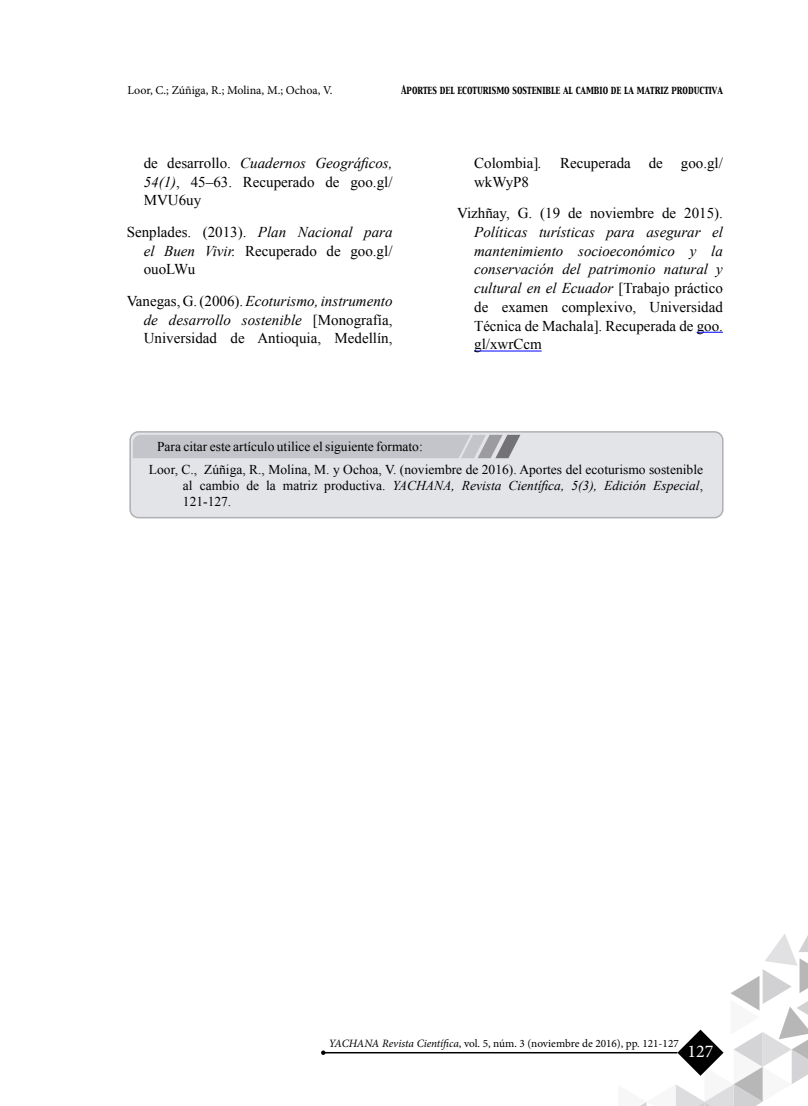
<style>
.page{position:relative;width:808px;height:1106px;background:#fff}
.page>*{position:absolute;margin:0;border:0;box-sizing:border-box;transform-origin:0 0}
.t1{font:18px "Minion Pro";color:#fff}
.t2{font:15px/18.8px "Times New Roman";color:#000;text-align:justify}
.t3{font:italic 15px/18.8px "Times New Roman";color:#000;text-align:justify}
.t4{font:13.5px/22.6px "Times New Roman";color:#000}
.t5{font:italic 13.5px/16.2px "Times New Roman";color:#000}
.t6{font:12px "Minion Pro";color:#000}
.t7{font:11.25px "Minion Pro";color:#000}
.t8{font:10.8px "Capitals";color:#000;scale:.77 1}
.s1{font-style:italic}
.s2{font-style:normal}
</style>
<div class="page">
<svg style="left:618px;top:934px;width:190px;height:172px"></svg>
<svg style="left:321px;top:1050px;width:4px;height:4px"></svg>
<hr style="left:325px;top:1052px;width:352px;height:1px;background:#000">
<svg style="left:697px;top:332px;width:26px;height:1px"></svg>
<hr style="left:474px;top:350px;width:68px;height:1px;background:#00f">
<div style="left:130px;top:432px;width:593px;height:85px;background:#e3e4e8;border-radius:8px"></div>
<div style="left:129px;top:431px;width:594px;height:87px;border:2px solid #b0afb5;border-radius:8px"></div>
<svg style="left:133px;top:435px;width:387px;height:23px;background:#c0c2c7"></svg>
<p class="t6" style="left:128px;top:82px;width:207px">Loor, C.; Zúñiga, R.; Molina, M.; Ochoa, V.</p>
<p class="t8" style="left:401px;top:82px;width:419px">Aportes del ecoturismo sostenible al cambio de la matriz productiva</p>
<p class="t2" style="left:144px;top:153px;width:250px">de desarrollo. <span class="s1">Cuadernos Geográficos, 54(1)</span>, 45–63. Recuperado de goo.gl/ MVU6uy</p>
<p class="t2" style="left:144px;top:222px;width:250px;text-indent:-17px">Senplades. (2013). <span class="s1">Plan Nacional para el Buen Vivir.</span> Recuperado de goo.gl/ ouoLWu</p>
<p class="t2" style="left:144px;top:291px;width:250px;text-indent:-17px">Vanegas, G. (2006). <span class="s1">Ecoturismo, instrumento de desarrollo sostenible</span> [Monografía, Universidad de Antioquia, Medellín,</p>
<p class="t2" style="left:474px;top:153px;width:250px">Colombia]<span class="s1">.</span> Recuperada de goo.gl/ wkWyP8</p>
<p class="t2" style="left:457px;top:203px;width:267px">Vizhñay, G. (19 de noviembre de 2015).</p>
<p class="t3" style="left:474px;top:222px;width:250px">Políticas turísticas para asegurar el mantenimiento socioeconómico y la conservación del patrimonio natural y cultural en el Ecuador <span class="s2">[Trabajo práctico de examen complexivo, Universidad Técnica de Machala]. Recuperada de goo. gl/xwrCcm</span></p>
<p class="t4" style="left:149px;top:435px;width:556px;text-indent:8px">Para citar este artículo utilice el siguiente formato:<br>Loor, C., Zúñiga, R., Molina, M. y Ochoa, V. (noviembre de 2016). Aportes del ecoturismo sostenible</p>
<p class="t5" style="left:183px;top:477px;width:522px"><span class="s2">al cambio de la matriz productiva.</span> YACHANA, Revista Científica, 5(3), Edición Especial<span class="s2">,<br>121-127.</span></p>
<p class="t7" style="left:329px;top:1036px;width:352px"><span class="s1">YACHANA Revista Científica</span>, vol. 5, núm. 3 (noviembre de 2016), pp. 121-127</p>
<p class="t1" style="left:687px;top:1039px;width:27px">127</p>
</div>
